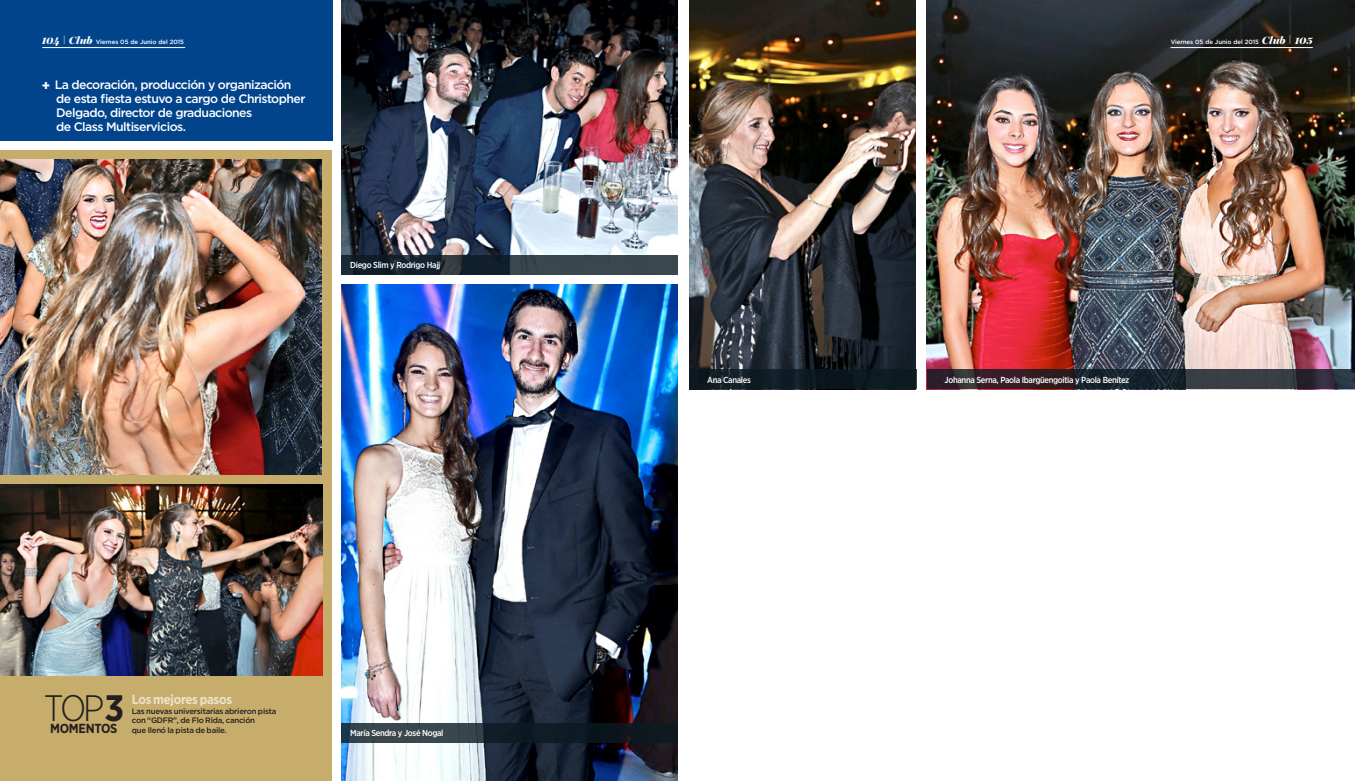
<style>
.page{position:relative;width:1355px;height:781px;background:#fff}
.page>*{position:absolute;margin:0;border:0;box-sizing:border-box;transform-origin:0 0}
.t1{font:300 36.75px "Gotham Narrow";color:#231f20}
.t2{font:700 13.12px "Gotham Narrow";letter-spacing:-.02em;color:#ede2c9}
.t3{font:700 13.12px "Gotham Narrow";letter-spacing:-.02em;color:#231f20}
.t4{font:500 12.25px/14px "Gotham";letter-spacing:-.045em;color:#fff}
.t5{font:500 8.75px "Gotham Narrow";letter-spacing:-.04em;color:#fff}
.t6{font:500 7.88px/9.6px "Gotham";letter-spacing:-.03em;color:#231f20}
.t7{font:500 6.12px "Gotham";letter-spacing:-.01em;color:#fff}
.s1{font-family:"Miller Banner";font-weight:900;font-style:italic;font-size:10.5px}
.s2{font-family:"Museo Slab";font-weight:400}
.s3{font-weight:700}
</style>
<div class="page">
<div style="left:0;top:0;width:333px;height:141px;background:#01448c"></div>
<img style="left:689px;top:0;width:226px;height:370px">
<img style="left:341px;top:284px;width:336px;height:496px">
<div style="left:0;top:150px;width:331px;height:630px;background:#c7ad6c"></div>
<img style="left:0;top:160px;width:321px;height:315px">
<img style="left:0;top:484px;width:322px;height:191px">
<svg style="left:341px;top:723px;width:336px;height:19px;background:#1e2b34"></svg>
<div style="left:689px;top:370px;width:227px;height:19px;background:#0b1a22"></div>
<img style="left:926px;top:0;width:428px;height:370px">
<svg style="left:926px;top:370px;width:428px;height:19px;background:#2c2a32"></svg>
<img style="left:341px;top:0;width:336px;height:255px">
<svg style="left:341px;top:255px;width:336px;height:19px;background:#27353d"></svg>
<hr style="left:42px;top:47px;width:143px;height:1px;background:#fff">
<hr style="left:1170px;top:47px;width:142px;height:1px;background:#fff">
<p class="t7" style="left:42px;top:38px;width:144px"><span class="s1">104</span> <sup>|</sup> <span class="s1">Club</span> Viernes 05 de Junio del 2015</p>
<p class="t7" style="left:1170px;top:38px;width:143px">Viernes 05 de Junio del 2015 <span class="s1">Club</span> <sup>|</sup> <span class="s1">105</span></p>
<p class="t4" style="left:56px;top:77px;width:251px;text-indent:-14px"><span class="s2">+</span> La decoración, producción y organización de esta fiesta estuvo a cargo de Christopher Delgado, director de graduaciones<br>de Class Multiservicios.</p>
<p class="t5" style="left:350px;top:260px;width:92px">Diego Slim y Rodrigo Hajj</p>
<h1 class="t1" style="left:44px;top:685px;width:82px">TOP <span class="s3">3</span></h1>
<p class="t3" style="left:50px;top:720px;width:67px">momentos</p>
<p class="t2" style="left:132px;top:690px;width:102px">Los mejores pasos</p>
<p class="t6" style="left:132px;top:705px;width:146px">Las nuevas universitarias abrieron pista con “GDFR”, de Flo Rida, canción<br>que llenó la pista de baile.</p>
<p class="t5" style="left:350px;top:727px;width:95px">María Sendra y José Nogal</p>
<p class="t5" style="left:707px;top:374px;width:45px">Ana Canales</p>
<p class="t5" style="left:944px;top:374px;width:186px">Johanna Serna, Paola I bargüengoitia y Paola Benítez</p>
</div>
